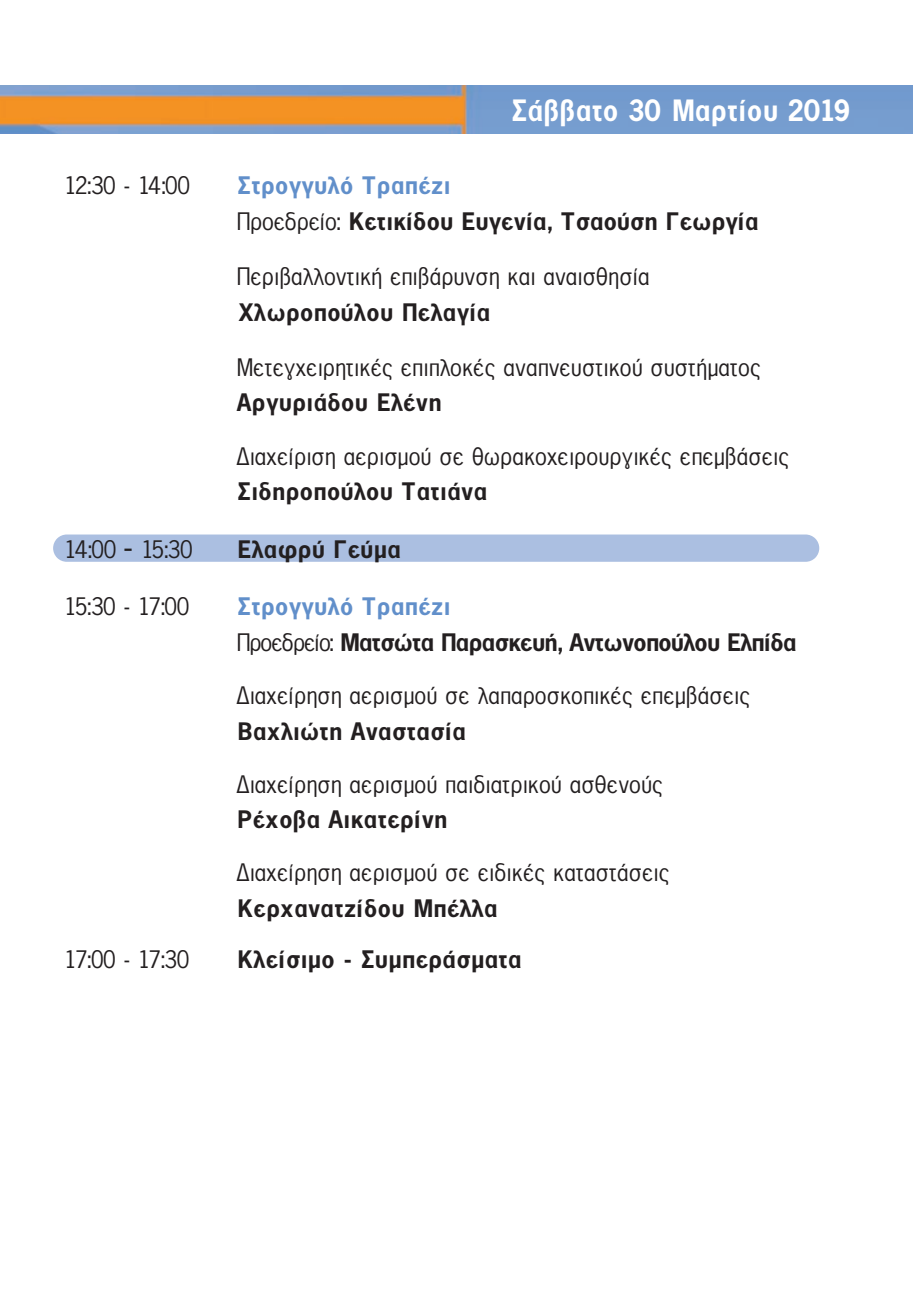
<style>
.page{position:relative;width:913px;height:1314px;background:#fff}
.page>*{position:absolute;margin:0;border:0;box-sizing:border-box;transform-origin:0 0}
.t1{font:31.5px "UB News Letter Bold";color:#fff;scale:.95 1}
.t2{font:25.88px "UB News Letter";color:#231f20}
.t3{font:25.88px/35.6px "UB News Letter Bold";color:#231f20}
.t4{font:25.88px/35.6px "UB News Letter Bold";letter-spacing:-.04em;color:#231f20}
.s1{color:#618fca}
.s2{font-family:"UB News Letter"}
.s3{font-family:"Tahoma"}
</style>
<div class="page">
<img style="left:0;top:86px;width:912px;height:48px">
<svg style="left:53px;top:534px;width:765px;height:28px;background:#adc1e1"></svg>
<p class="t1" style="left:510px;top:100px;width:358px">Σάββατο 30 Μαρτίου 2019</p>
<p class="t2" style="left:64px;top:170px;width:127px">12:30 - 14:00</p>
<p class="t3" style="left:236px;top:170px;width:522px"><span class="s1">Στρογγυλό Τραπέζι<br></span><span class="s2">Προεδρείο:</span> Κετικίδου Ευγενία, Τσαούση Γεωργία</p>
<p class="t2" style="left:236px;top:261px;width:414px">Περιβαλλοντική επιβάρυνση και αναισθησία</p>
<p class="t3" style="left:236px;top:296px;width:255px">Χλωροπούλου Πελαγία</p>
<p class="t2" style="left:236px;top:352px;width:525px">Μετεγχειρητικές επιπλοκές αναπνευστικού συστήματος</p>
<p class="t3" style="left:236px;top:387px;width:206px">Αργυριάδου Ελένη</p>
<p class="t2" style="left:236px;top:440px;width:553px">Διαχείριση αερισμού σε θωρακοχειρουργικές επεμβάσεις</p>
<p class="t3" style="left:236px;top:476px;width:251px">Σιδηροπούλου Τατιάνα</p>
<p class="t2" style="left:64px;top:534px;width:130px">14:00 <span class="s3">-</span> 15:30</p>
<p class="t3" style="left:236px;top:533px;width:165px">Ελαφρύ Γεύμα</p>
<p class="t2" style="left:64px;top:591px;width:126px">15:30 - 17:00</p>
<p class="t4" style="left:236px;top:591px;width:560px"><span class="s1">Στρογγυλό Τραπέζι<br></span><span class="s2">Προεδρείο:</span> Ματσώτα Παρασκευή, Αντωνοπούλου Ελπίδα</p>
<p class="t2" style="left:236px;top:680px;width:514px">Διαχείρηση αερισμού σε λαπαροσκοπικές επεμβάσεις</p>
<p class="t3" style="left:236px;top:715px;width:230px">Βαχλιώτη Αναστασία</p>
<p class="t2" style="left:236px;top:768px;width:427px">Διαχείρηση αερισμού παιδιατρικού ασθενούς</p>
<p class="t3" style="left:236px;top:804px;width:212px">Ρέχοβα Αικατερίνη</p>
<p class="t2" style="left:236px;top:857px;width:434px">Διαχείρηση αερισμού σε ειδικές καταστάσεις</p>
<p class="t3" style="left:236px;top:892px;width:262px">Κερχανατζίδου Μπέλλα</p>
<p class="t2" style="left:64px;top:944px;width:126px">17:00 - 17:30</p>
<p class="t3" style="left:236px;top:943px;width:286px">Κλείσιμο - Συμπεράσματα</p>
</div>
